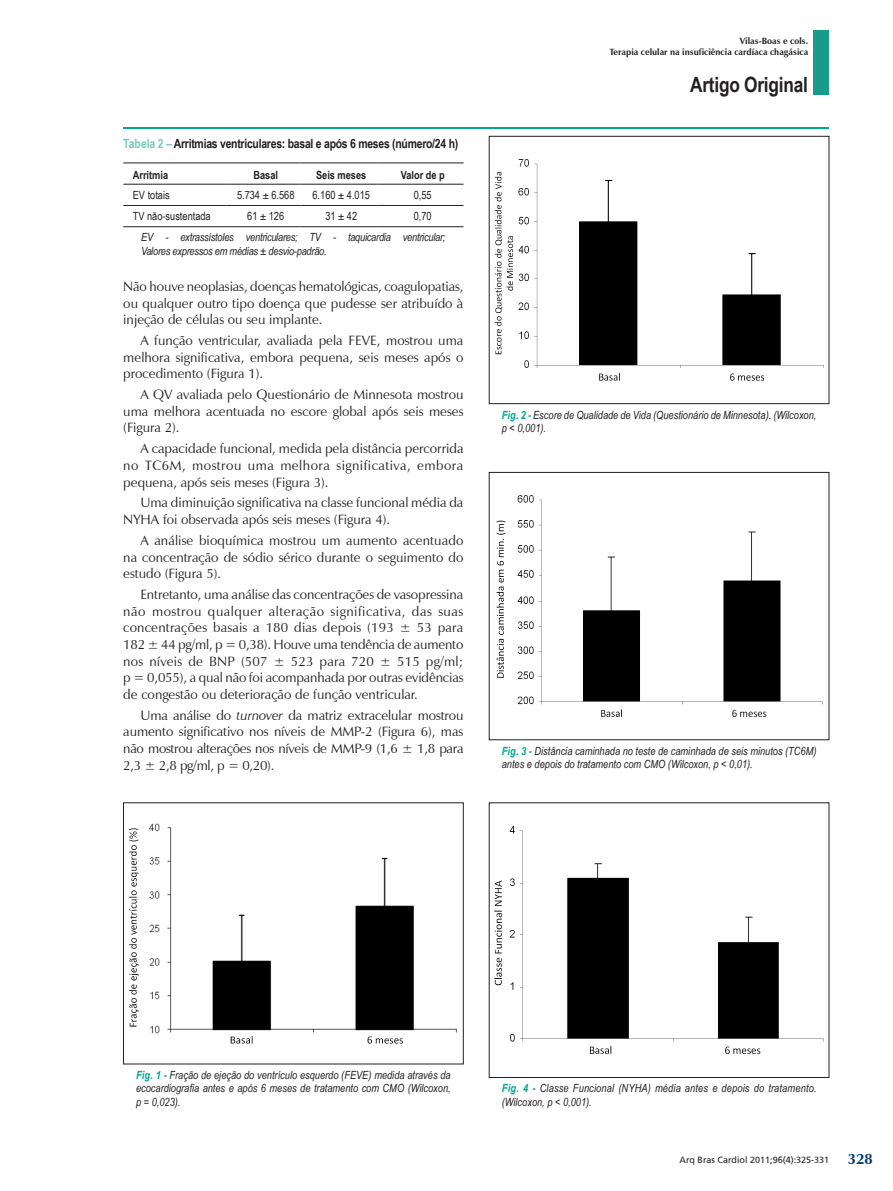
<style>
.page{position:relative;width:893px;height:1191px;background:#fff}
.page>*{position:absolute;margin:0;border:0;box-sizing:border-box;transform-origin:0 0}
.t1{font:700 21px "Arial Narrow";letter-spacing:-.01em;color:#231f20}
.t2{font:700 15px "Zapf Humanist 601 BT";color:#013775}
.t3{font:13.5px/16.6px "Zapf Humanist 601 BT";color:#231f20;text-align:justify}
.t4{font:700 12.75px "Arial Narrow";letter-spacing:-.02em;color:#231f20}
.t5{font:italic 11.25px/13.5px "Arial Narrow";color:#231f20}
.t6{font:italic 11.25px/13.5px "Arial Narrow";letter-spacing:-.02em;color:#231f20}
.t7{font:11.25px "Arial Narrow";color:#231f20}
.t8{font:700 11.25px "Arial Narrow";color:#231f20}
.t9{font:700 9px/10.8px "Zapf Humanist 601 BT";color:#231f20;text-align:right}
.t10{font:9px "Frutiger";color:#231f20}
.s1{color:#7bc9be}
.s2{font-style:italic}
.s3{font-weight:700;color:#00a78e}
</style>
<div class="page">
<div style="left:813px;top:30px;width:16px;height:64px;background:#189c88"></div>
<hr style="left:123px;top:127px;width:706px;height:1px;background:#00a78e">
<img style="left:129px;top:823px;width:328px;height:221px">
<div style="left:489px;top:136px;width:340px;height:268px;border:1px solid #231f20"></div>
<img style="left:494px;top:159px;width:330px;height:222px">
<img style="left:496px;top:495px;width:327px;height:222px">
<img style="left:494px;top:825px;width:330px;height:229px">
<hr style="left:123px;top:226px;width:104px;height:1px;background:#231f20">
<hr style="left:227px;top:226px;width:73px;height:1px;background:#231f20">
<hr style="left:300px;top:226px;width:78px;height:1px;background:#231f20">
<hr style="left:378px;top:226px;width:85px;height:1px;background:#231f20">
<hr style="left:123px;top:162px;width:104px;height:1px;background:#231f20">
<hr style="left:227px;top:162px;width:73px;height:1px;background:#231f20">
<hr style="left:300px;top:162px;width:78px;height:1px;background:#231f20">
<hr style="left:378px;top:162px;width:85px;height:1px;background:#231f20">
<hr style="left:123px;top:184px;width:104px;height:1px;background:#231f20">
<hr style="left:227px;top:184px;width:73px;height:1px;background:#231f20">
<hr style="left:300px;top:184px;width:78px;height:1px;background:#231f20">
<hr style="left:378px;top:184px;width:85px;height:1px;background:#231f20">
<hr style="left:123px;top:205px;width:104px;height:1px;background:#231f20">
<hr style="left:227px;top:205px;width:73px;height:1px;background:#231f20">
<hr style="left:300px;top:205px;width:78px;height:1px;background:#231f20">
<hr style="left:378px;top:205px;width:85px;height:1px;background:#231f20">
<p class="t4" style="left:123px;top:134px;width:337px"><span class="s1">Tabela 2 –</span> Arritmias ventriculares: basal e após 6 meses (número/24 h)</p>
<p class="t8" style="left:133px;top:166px;width:37px">Arritmia</p>
<p class="t8" style="left:253px;top:166px;width:26px">Basal</p>
<p class="t8" style="left:316px;top:166px;width:52px">Seis meses</p>
<p class="t8" style="left:401px;top:166px;width:46px">Valor de p</p>
<p class="t7" style="left:133px;top:187px;width:38px">EV totais</p>
<p class="t7" style="left:237px;top:187px;width:59px">5.734 ± 6.568</p>
<p class="t7" style="left:312px;top:187px;width:59px">6.160 ± 4.015</p>
<p class="t7" style="left:414px;top:187px;width:19px">0,55</p>
<p class="t7" style="left:133px;top:208px;width:79px">TV não-sustentada</p>
<p class="t7" style="left:247px;top:208px;width:38px">61 ± 126</p>
<p class="t7" style="left:325px;top:208px;width:33px">31 ± 42</p>
<p class="t7" style="left:414px;top:208px;width:19px">0,70</p>
<p class="t6" style="left:141px;top:230px;width:306px">EV - extrassístoles ventriculares; TV - taquicardia ventricular;<br>Valores expressos em médias ± desvio-padrão.</p>
<p class="t3" style="left:123px;top:278px;width:342px">Não houve neoplasias, doenças hematológicas, coagulopatias, ou qualquer outro tipo doença que pudesse ser atribuído à injeção de células ou seu implante.</p>
<p class="t3" style="left:123px;top:332px;width:342px;text-indent:17px">A função ventricular, avaliada pela FEVE, mostrou uma melhora significativa, embora pequena, seis meses após o procedimento (Figura 1).</p>
<p class="t3" style="left:123px;top:386px;width:342px;text-indent:17px">A QV avaliada pelo Questionário de Minnesota mostrou uma melhora acentuada no escore global após seis meses (Figura 2).</p>
<p class="t3" style="left:123px;top:440px;width:342px;text-indent:17px">A capacidade funcional, medida pela distância percorrida no TC6M, mostrou uma melhora significativa, embora pequena, após seis meses (Figura 3).</p>
<p class="t3" style="left:123px;top:494px;width:342px;text-indent:17px">Uma diminuição significativa na classe funcional média da<br>NYHA foi observada após seis meses (Figura 4).</p>
<p class="t3" style="left:123px;top:532px;width:342px;text-indent:17px">A análise bioquímica mostrou um aumento acentuado na concentração de sódio sérico durante o seguimento do estudo (Figura 5).</p>
<p class="t3" style="left:123px;top:586px;width:342px;text-indent:17px">Entretanto, uma análise das concentrações de vasopressina não mostrou qualquer alteração significativa, das suas concentrações basais a 180 dias depois (193 ± 53 para 182 ± 44 pg/ml, p = 0,38). Houve uma tendência de aumento nos níveis de BNP (507 ± 523 para 720 ± 515 pg/ml; p = 0,055), a qual não foi acompanhada por outras evidências de congestão ou deterioração de função ventricular.</p>
<p class="t3" style="left:123px;top:706px;width:342px;text-indent:17px">Uma análise do <span class="s2">turnover</span> da matriz extracelular mostrou aumento significativo nos níveis de MMP-2 (Figura 6), mas não mostrou alterações nos níveis de MMP-9 (1,6 ± 1,8 para 2,3 ± 2,8 pg/ml, p = 0,20).</p>
<p class="t9" style="left:609px;top:36px;width:200px">Vilas-Boas e cols.<br>Terapia celular na insuficiência cardíaca chagásica</p>
<h1 class="t1" style="left:690px;top:69px;width:119px">Artigo Original</h1>
<p class="t5" style="left:502px;top:408px;width:316px"><span class="s3">Fig. 2 -</span> Escore de Qualidade de Vida (Questionário de Minnesota). (Wilcoxon, p &lt; 0,001).</p>
<p class="t5" style="left:502px;top:743px;width:316px"><span class="s3">Fig. 3 -</span> Distância caminhada no teste de caminhada de seis minutos (TC6M) antes e depois do tratamento com CMO (Wilcoxon, p &lt; 0,01).</p>
<p class="t5" style="left:136px;top:1068px;width:316px;text-align:justify"><span class="s3">Fig. 1 -</span> Fração de ejeção do ventrículo esquerdo (FEVE) medida através da ecocardiografia antes e após 6 meses de tratamento com CMO (Wilcoxon, p = 0,023).</p>
<p class="t5" style="left:502px;top:1081px;width:316px"><span class="s3">Fig. 4 -</span> Classe Funcional (NYHA) média antes e depois do tratamento. (Wilcoxon, p &lt; 0,001).</p>
<p class="t10" style="left:680px;top:1154px;width:151px">Arq Bras Cardiol 2011;96(4):325-331</p>
<p class="t2" style="left:848px;top:1149px;width:26px">328</p>
</div>
